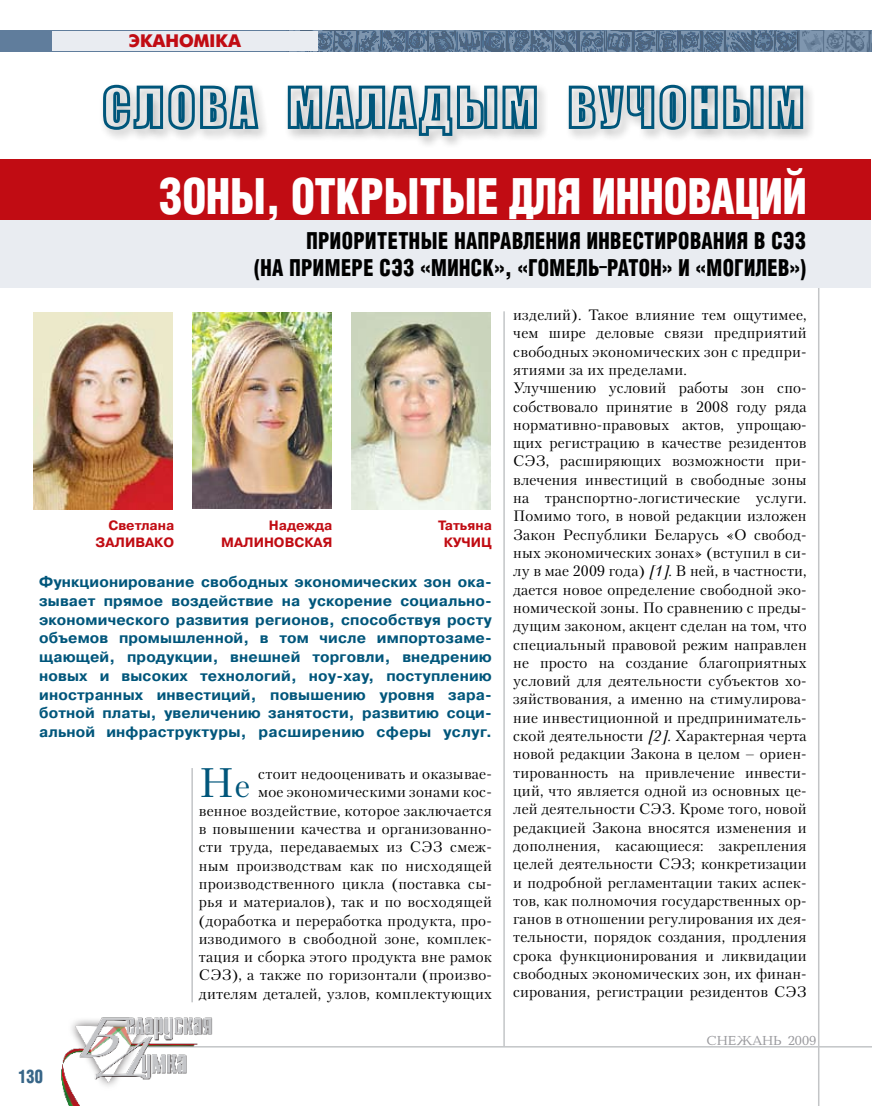
<style>
.page{position:relative;width:872px;height:1106px;background:#fff}
.page>*{position:absolute;margin:0;border:0;box-sizing:border-box;transform-origin:0 0}
.t1{font:700 47.85px "AG Letterica Cond L";color:#fff;scale:.9 1}
.t2{font:41.1px "Petersburg C";color:#00567b}
.t3{font:700 22.5px/27px "AG Letterica Cond L";letter-spacing:.025em;color:#000;text-align:right;scale:.9 1}
.t4{font:18px "Futuris Extra C";color:#c10c13}
.t5{font:700 18px "AG Letterica Cond L";color:#386688;scale:.9 1}
.t6{font:15px/18.3px "Petersburg C";letter-spacing:.01em;color:#000;text-align:right}
.t7{font:700 15px/18.8px "Pragmatica C";letter-spacing:.01em;color:#00567b;text-align:justify}
.t8{font:700 13.5px/16.2px "Pragmatica C";color:#c10c13;text-align:right}
.t9{font:13.5px "Baltica C";color:#97979b}
.s1{font-size:32.85px}
.s2{font-style:italic}
</style>
<div class="page">
<img style="left:285px;top:30px;width:587px;height:1px">
<svg style="left:0;top:31px;width:871px;height:21px;background:#5f7995"></svg>
<hr style="left:146px;top:1046px;width:726px;height:1px;background:#c3c5c7">
<img style="left:61px;top:1002px;width:169px;height:104px">
<svg style="left:871px;top:31px;width:1px;height:21px"></svg>
<hr style="left:818px;top:209px;width:1px;height:897px;background:#c3c5c7">
<hr style="left:503px;top:311px;width:2px;height:735px;background:#c3c5c7">
<hr style="left:191px;top:768px;width:2px;height:234px;background:#c3c5c7">
<div style="left:0;top:159px;width:871px;height:62px;background:#c10c13"></div>
<div style="left:0;top:220px;width:871px;height:68px;background:#e9ecf1"></div>
<img style="left:33px;top:312px;width:139px;height:197px">
<img style="left:193px;top:312px;width:139px;height:196px">
<img style="left:351px;top:313px;width:139px;height:196px">
<div style="left:52px;top:31px;width:266px;height:20px;background:#e9ecf1"></div>
<div style="left:99px;top:82px;width:773px;height:116px;background:#000;opacity:.34"></div>
<svg style="left:101px;top:82px;width:159px;height:50px;background:#98b5c2"></svg>
<svg style="left:286px;top:82px;width:252px;height:55px;background:#9bb7c3"></svg>
<svg style="left:567px;top:82px;width:237px;height:62px"></svg>
<p class="t4" style="left:129px;top:31px;width:114px">ЭКАНОМІКА</p>
<h1 class="t1" style="left:158px;top:168px;width:722px">Зоны, открытые для инноваций</h1>
<h3 class="t3" style="left:254px;top:227px;width:615px">Приоритетные направления инвестирования в СЭЗ<br>(на примере СЭЗ ´Минскª, ´Гомель-Ратонª и ´Могилевª)</h3>
<p class="t8" style="left:96px;top:518px;width:80px">Светлана<br>Заливако</p>
<p class="t8" style="left:221px;top:518px;width:113px">Надежда<br>Малиновская</p>
<p class="t8" style="left:438px;top:518px;width:55px;text-align:center">Татьяна<br>Кучиц</p>
<p class="t7" style="left:39px;top:572px;width:454px">Функционирование свободных экономических зон ока&shy;зывает прямое воздействие на ускорение социально&shy;экономического развития регионов, способствуя росту объемов промышленной, в том числе импортозаме&shy;щающей, продукции, внешней торговли, внедрению новых и высоких технологий, ноу-хау, поступлению иностранных инвестиций, повышению уровня зара&shy;ботной платы, увеличению занятости, развитию соци&shy;альной инфраструктуры, расширению сферы услуг.</p>
<h2 class="t2" style="left:199px;top:758px;width:53px">Н<span class="s1">е</span></h2>
<p class="t6" style="left:199px;top:764px;width:295px">стоит недооценивать и оказывае-<br>мое экономическими зонами кос-<br>венное воздействие, которое заключается в повышении качества и организованно&shy;сти труда, передаваемых из СЭЗ смеж&shy;ным производствам как по нисходящей производственного цикла (поставка сы&shy;рья и материалов), так и по восходящей (доработка и переработка продукта, про&shy;изводимого в свободной зоне, комплек&shy;тация и сборка этого продукта вне рамок СЭЗ), а также по горизонтали (произво&shy;дителям деталей, узлов, комплектующих</p>
<p class="t5" style="left:18px;top:1065px;width:29px">130</p>
<p class="t6" style="left:513px;top:305px;width:295px;text-align:left">изделий). Такое влияние тем ощутимее, чем шире деловые связи предприятий свободных экономических зон с предпри&shy;ятиями за их пределами.<br>Улучшению условий работы зон спо&shy;собствовало принятие в 2008 году ряда нормативно-правовых актов, упрощаю&shy;щих регистрацию в качестве резидентов СЭЗ, расширяющих возможности при&shy;влечения инвестиций в свободные зоны на транспортно-логистические услуги.<br>Помимо того, в новой редакции изложен Закон Республики Беларусь «О свобод&shy;ных экономических зонах» (вступил в си&shy;лу в мае 2009 года) <span class="s2">[1].</span> В ней, в частности, дается новое определение свободной эко&shy;номической зоны. По сравнению с преды&shy;дущим законом, акцент сделан на том, что специальный правовой режим направлен не просто на создание благоприятных условий для деятельности субъектов хо&shy;зяйствования, а именно на стимулирова&shy;ние инвестиционной и предприниматель&shy;ской деятельности <span class="s2">[2].</span> Характерная черта новой редакции Закона в целом – ориен&shy;тированность на привлечение инвести&shy;ций, что является одной из основных це&shy;лей деятельности СЭЗ. Кроме того, новой редакцией Закона вносятся изменения и дополнения, касающиеся: закрепления целей деятельности СЭЗ; конкретизации и подробной регламентации таких аспек&shy;тов, как полномочия государственных ор&shy;ганов в отношении регулирования их дея&shy;тельности, порядок создания, продления срока функционирования и ликвидации свободных экономических зон, их финан&shy;сирования, регистрации резидентов СЭЗ</p>
<p class="t9" style="left:706px;top:1033px;width:111px">снежань 2009</p>
</div>
